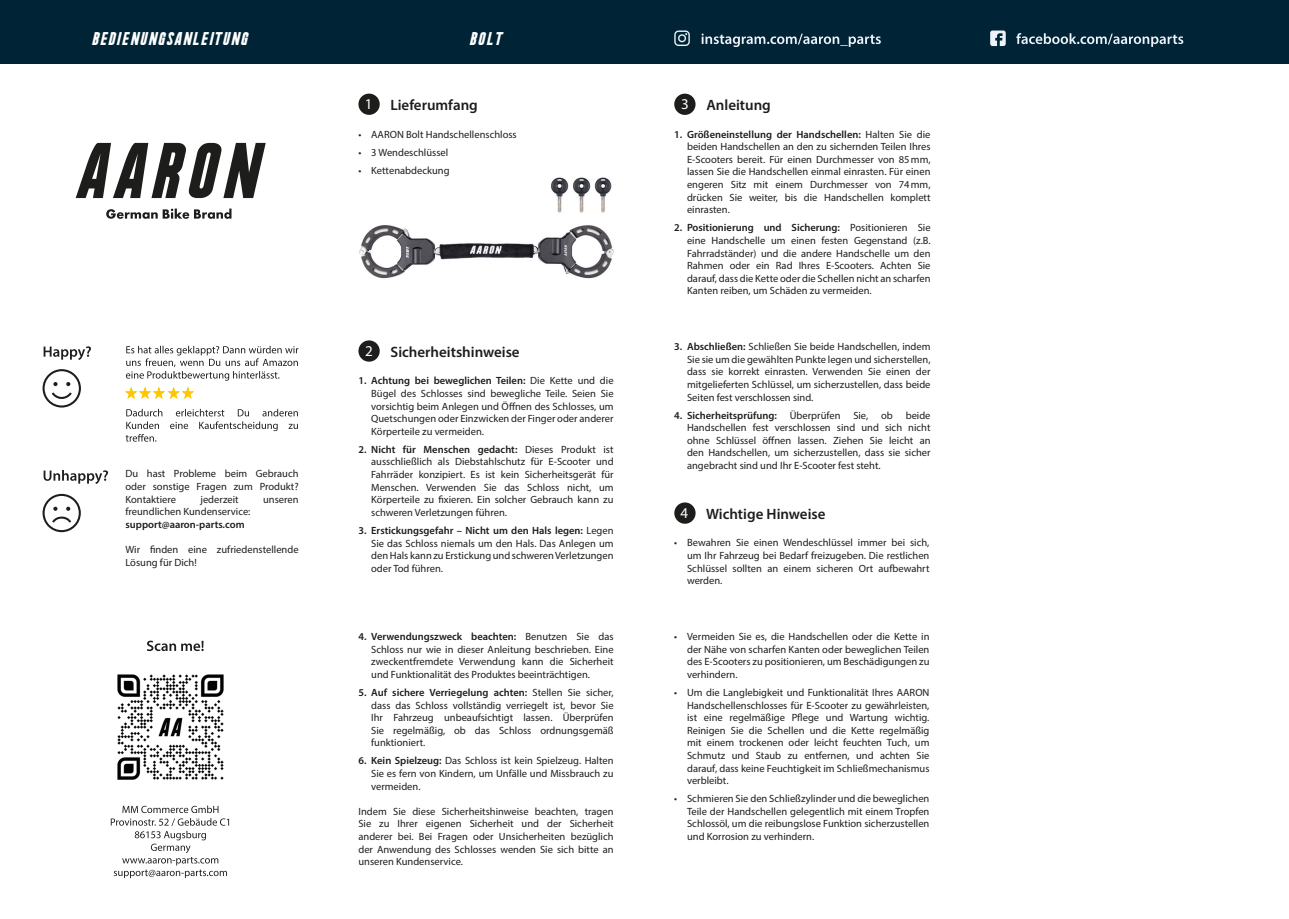
<style>
.page{position:relative;width:1289px;height:919px;background:#fff}
.page>*{position:absolute;margin:0;border:0;box-sizing:border-box;transform-origin:0 0}
.t1{font:18px "Urae Nium";letter-spacing:.11em;color:#fff}
.t2{font:600 15px "Myriad Pro";color:#1d1d1b}
.t3{font:10.5px/12.6px "Myriad Pro";color:#1d1d1b;text-align:justify}
.t4{font:600 10.5px "Myriad Pro";color:#1d1d1b}
.s1{font-weight:400;color:#fff}
.s2{font-weight:600}
</style>
<div class="page">
<div style="left:0;top:0;width:1288px;height:64px;background:#002436"></div>
<svg style="left:126px;top:409px;width:172px;height:32px"></svg>
<svg style="left:126px;top:346px;width:172px;height:34px"></svg>
<svg style="left:44px;top:346px;width:47px;height:14px"></svg>
<svg style="left:43px;top:369px;width:38px;height:38px"></svg>
<svg style="left:44px;top:470px;width:64px;height:14px"></svg>
<svg style="left:43px;top:494px;width:38px;height:38px"></svg>
<svg style="left:125px;top:387px;width:69px;height:12px"></svg>
<svg style="left:147px;top:640px;width:57px;height:11px"></svg>
<img style="left:117px;top:674px;width:107px;height:106px">
<svg style="left:1016px;top:33px;width:167px;height:14px"></svg>
<svg style="left:701px;top:34px;width:179px;height:13px"></svg>
<svg style="left:990px;top:31px;width:15px;height:15px"></svg>
<svg style="left:674px;top:30px;width:15px;height:16px"></svg>
<svg style="left:111px;top:805px;width:118px;height:73px"></svg>
<div style="left:358px;top:94px;width:22px;height:21px;background:#1d1d1b;border-radius:50%"></div>
<div style="left:674px;top:94px;width:21px;height:21px;background:#1d1d1b;border-radius:50%"></div>
<div style="left:674px;top:502px;width:21px;height:21px;background:#1d1d1b;border-radius:50%"></div>
<svg style="left:76px;top:143px;width:190px;height:55px"></svg>
<svg style="left:106px;top:208px;width:125px;height:11px"></svg>
<div style="left:358px;top:340px;width:22px;height:21px;background:#1d1d1b;border-radius:50%"></div>
<img style="left:359px;top:225px;width:255px;height:54px">
<img style="left:551px;top:177px;width:61px;height:36px">
<h1 class="t1" style="left:93px;top:32px;width:157px">BEDIENUNGSANLEITUNG</h1>
<h1 class="t1" style="left:470px;top:32px;width:33px">BOLT</h1>
<h2 class="t2" style="left:365px;top:95px;width:114px"><span class="s1">1</span> Lieferumfang</h2>
<p class="t3" style="left:358px;top:128px;width:160px">• AARON Bolt Handschellenschloss</p>
<p class="t3" style="left:358px;top:146px;width:91px">• 3 Wendeschlüssel</p>
<p class="t3" style="left:358px;top:164px;width:93px">• Kettenabdeckung</p>
<p class="t3" style="left:125px;top:467px;width:175px">Du hast Probleme beim Gebrauch oder sonstige Fragen zum Produkt?<br>Kontaktiere</p>
<p class="t3" style="left:200px;top:492px;width:40px">jederzeit</p>
<p class="t3" style="left:263px;top:492px;width:37px">unseren</p>
<p class="t3" style="left:125px;top:505px;width:126px">freundlichen Kundenservice:</p>
<p class="t4" style="left:125px;top:517px;width:121px">support@aaron-parts.com</p>
<p class="t3" style="left:125px;top:543px;width:175px">Wir finden eine zufriedenstellende<br>Lösung für Dich!</p>
<h2 class="t2" style="left:365px;top:342px;width:156px"><span class="s1">2</span> Sicherheitshinweise</h2>
<p class="t3" style="left:371px;top:374px;width:244px;text-indent:-13px"><span class="s2">1. Achtung bei beweglichen Teilen:</span> Die Kette und die Bügel des Schlosses sind bewegliche Teile. Seien Sie vorsichtig beim Anlegen und Öffnen des Schlosses, um Quetschungen oder Einzwicken der Finger oder anderer Körperteile zu vermeiden.</p>
<p class="t3" style="left:371px;top:443px;width:244px;text-indent:-13px"><span class="s2">2. Nicht für Menschen gedacht:</span> Dieses Produkt ist ausschließlich als Diebstahlschutz für E-Scooter und Fahrräder konzipiert. Es ist kein Sicherheitsgerät für Menschen. Verwenden Sie das Schloss nicht, um Körperteile zu fixieren. Ein solcher Gebrauch kann zu schweren Verletzungen führen.</p>
<p class="t3" style="left:371px;top:524px;width:244px;text-indent:-13px"><span class="s2">3. Erstickungsgefahr – Nicht um den Hals legen:</span> Legen Sie das Schloss niemals um den Hals. Das Anlegen um den Hals kann zu Erstickung und schweren Verletzungen oder Tod führen.</p>
<p class="t3" style="left:371px;top:630px;width:244px;text-indent:-13px"><span class="s2">4. Verwendungszweck beachten:</span> Benutzen Sie das Schloss nur wie in dieser Anleitung beschrieben. Eine zweckentfremdete Verwendung kann die Sicherheit und Funktionalität des Produktes beeinträchtigen.</p>
<p class="t3" style="left:371px;top:686px;width:244px;text-indent:-13px"><span class="s2">5. Auf sichere Verriegelung achten:</span> Stellen Sie sicher, dass das Schloss vollständig verriegelt ist, bevor Sie Ihr Fahrzeug unbeaufsichtigt lassen. Überprüfen Sie regelmäßig, ob das Schloss ordnungsgemäß funktioniert.</p>
<p class="t3" style="left:371px;top:754px;width:244px;text-indent:-13px"><span class="s2">6. Kein Spielzeug:</span> Das Schloss ist kein Spielzeug. Halten Sie es fern von Kindern, um Unfälle und Missbrauch zu vermeiden.</p>
<p class="t3" style="left:358px;top:804px;width:257px">Indem Sie diese Sicherheitshinweise beachten, tragen Sie zu Ihrer eigenen Sicherheit und der Sicherheit anderer bei. Bei Fragen oder Unsicherheiten bezüglich der Anwendung des Schlosses wenden Sie sich bitte an unseren Kundenservice.</p>
<h2 class="t2" style="left:681px;top:95px;width:91px"><span class="s1">3</span> Anleitung</h2>
<p class="t3" style="left:687px;top:128px;width:245px;text-indent:-13px"><span class="s2">1. Größeneinstellung der Handschellen:</span> Halten Sie die beiden Handschellen an den zu sichernden Teilen Ihres E-Scooters bereit. Für einen Durchmesser von 85 mm, lassen Sie die Handschellen einmal einrasten. Für einen engeren Sitz mit einem Durchmesser von 74 mm, drücken Sie weiter, bis die Handschellen komplett einrasten.</p>
<p class="t3" style="left:687px;top:221px;width:245px;text-indent:-13px"><span class="s2">2. Positionierung und Sicherung:</span> Positionieren Sie eine Handschelle um einen festen Gegenstand (z.B.<br>Fahrradständer) und die andere Handschelle um den Rahmen oder ein Rad Ihres E-Scooters. Achten Sie darauf, dass die Kette oder die Schellen nicht an scharfen Kanten reiben, um Schäden zu vermeiden.</p>
<p class="t3" style="left:687px;top:340px;width:245px;text-indent:-13px"><span class="s2">3. Abschließen:</span> Schließen Sie beide Handschellen, indem Sie sie um die gewählten Punkte legen und sicherstellen, dass sie korrekt einrasten. Verwenden Sie einen der mitgelieferten Schlüssel, um sicherzustellen, dass beide Seiten fest verschlossen sind.</p>
<p class="t3" style="left:687px;top:408px;width:245px;text-indent:-13px"><span class="s2">4. Sicherheitsprüfung:</span> Überprüfen Sie, ob beide Handschellen fest verschlossen sind und sich nicht ohne Schlüssel öffnen lassen. Ziehen Sie leicht an den Handschellen, um sicherzustellen, dass sie sicher angebracht sind und Ihr E-Scooter fest steht.</p>
<h2 class="t2" style="left:680px;top:504px;width:146px"><span class="s1">4</span> Wichtige Hinweise</h2>
<p class="t3" style="left:687px;top:536px;width:244px;text-indent:-13px">• Bewahren Sie einen Wendeschlüssel immer bei sich, um Ihr Fahrzeug bei Bedarf freizugeben. Die restlichen Schlüssel sollten an einem sicheren Ort aufbewahrt werden.</p>
<p class="t3" style="left:687px;top:630px;width:244px;text-indent:-13px">• Vermeiden Sie es, die Handschellen oder die Kette in der Nähe von scharfen Kanten oder beweglichen Teilen des E-Scooters zu positionieren, um Beschädigungen zu verhindern.</p>
<p class="t3" style="left:687px;top:686px;width:244px;text-indent:-13px">• Um die Langlebigkeit und Funktionalität Ihres AARON Handschellenschlosses für E-Scooter zu gewährleisten, ist eine regelmäßige Pflege und Wartung wichtig.<br>Reinigen Sie die Schellen und die Kette regelmäßig mit einem trockenen oder leicht feuchten Tuch, um Schmutz und Staub zu entfernen, und achten Sie darauf, dass keine Feuchtigkeit im Schließmechanismus verbleibt.</p>
<p class="t3" style="left:687px;top:792px;width:244px;text-indent:-13px">• Schmieren Sie den Schließzylinder und die beweglichen Teile der Handschellen gelegentlich mit einem Tropfen Schlossöl, um die reibungslose Funktion sicherzustellen und Korrosion zu verhindern.</p>
</div>
